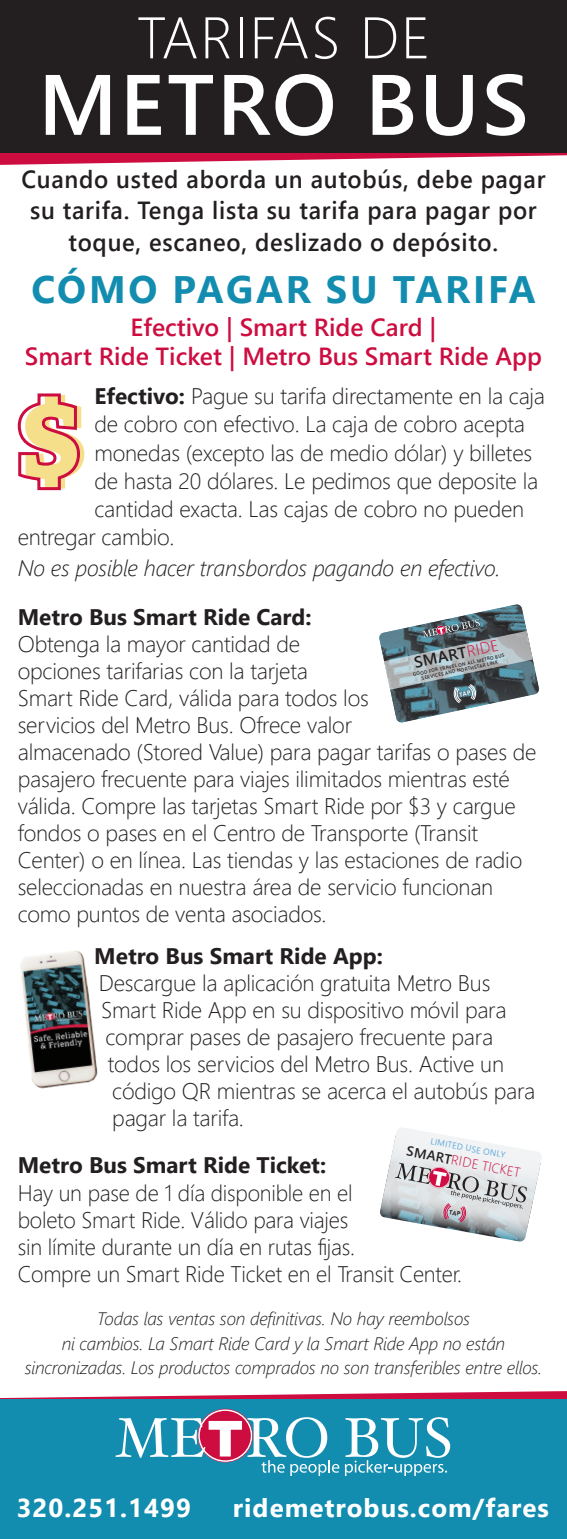
<style>
.page{position:relative;width:567px;height:1539px;background:#fff}
.page>*{position:absolute;margin:0;border:0;box-sizing:border-box;transform-origin:0 0}
.t1{font:600 85.5px "Segoe UI";letter-spacing:.03em;color:#fff}
.t2{font:300 58.5px "Segoe UI";letter-spacing:.03em;color:#fff}
.t3{font:700 38.25px "Segoe UI";letter-spacing:.075em;color:#138daf}
.t4{font:700 25.88px "Segoe UI";letter-spacing:.04em;color:#fff}
.t5{font:600 24.75px/31.5px "Segoe UI";letter-spacing:.03em;color:#231f20;text-align:center;scale:.96 1}
.t6{font:600 24.75px/29.2px "Segoe UI";color:#cd0d40;text-align:center}
.t7{font:300 22.5px/27px "Segoe UI";letter-spacing:-.01em;color:#231f20}
.t8{font:700 22.5px "Segoe UI";color:#231f20}
.t9{font:italic 300 22.5px "Segoe UI";letter-spacing:-.01em;color:#231f20}
.t10{font:italic 300 18px/24.8px "Segoe UI";letter-spacing:-.01em;color:#231f20;text-align:center}
.t11{font:600 15.75px "Segoe UI";color:#231f20}
.t12{font:300 13.5px "Segoe UI";color:#cd0d40}
.t13{font:8.55px "Segoe UI";color:#5ca9dc}
.t14{font:600 4.73px/5.4px "Segoe UI";color:#231f20;text-align:center;scale:.96 1}
.s1{font-weight:700}
.s2{font-weight:300;color:#d20d44}
.s3{font-weight:600;color:#231f20}
</style>
<div class="page">
<svg style="left:0;top:1391px;width:567px;height:9px"></svg>
<div style="left:0;top:1400px;width:567px;height:139px;background:#138daf"></div>
<svg style="left:0;top:153px;width:567px;height:12px"></svg>
<div style="left:0;top:0;width:567px;height:153px;background:#231f20"></div>
<svg style="left:116px;top:1409px;width:223px;height:67px"></svg>
<svg style="left:345px;top:1417px;width:105px;height:59px"></svg>
<svg style="left:17px;top:393px;width:67px;height:98px"></svg>
<img style="left:20px;top:950px;width:78px;height:139px">
<svg style="left:380px;top:1128px;width:162px;height:114px"></svg>
<svg style="left:379px;top:604px;width:160px;height:119px"></svg>
<h2 class="t2" style="left:137px;top:-18px;width:295px">TARIFAS DE</h2>
<h1 class="t1" style="left:38px;top:24px;width:492px">METRO BUS</h1>
<p class="t5" style="left:21px;top:161px;width:547px">Cuando usted aborda un autobús, debe pagar su tarifa. Tenga lista su tarifa para pagar por toque, escaneo, deslizado o depósito.</p>
<h3 class="t3" style="left:31px;top:254px;width:506px">CÓMO PAGAR SU TARIFA</h3>
<p class="t6" style="left:25px;top:311px;width:519px">Efectivo | Smart Ride Card |<br>Smart Ride Ticket | Metro Bus Smart Ride App</p>
<p class="t7" style="left:94px;top:381px;width:452px"><span class="s1">Efectivo:</span> Pague su tarifa directamente en la caja</p>
<p class="t7" style="left:94px;top:409px;width:432px">de cobro con efectivo. La caja de cobro acepta</p>
<p class="t7" style="left:94px;top:437px;width:439px">monedas (excepto las de medio dólar) y billetes</p>
<p class="t7" style="left:94px;top:465px;width:445px">de hasta 20 dólares. Le pedimos que deposite la</p>
<p class="t7" style="left:94px;top:493px;width:431px">cantidad exacta. Las cajas de cobro no pueden</p>
<p class="t7" style="left:18px;top:521px;width:158px">entregar cambio.</p>
<p class="t9" style="left:18px;top:547px;width:484px">No es posible hacer transbordos pagando en efectivo.</p>
<p class="t8" style="left:18px;top:596px;width:295px">Metro Bus Smart Ride Card:</p>
<p class="t7" style="left:18px;top:628px;width:520px">Obtenga la mayor cantidad de<br>opciones tarifarias con la tarjeta<br>Smart Ride Card, válida para todos los<br>servicios del Metro Bus. Ofrece valor<br>almacenado (Stored Value) para pagar tarifas o pases de pasajero frecuente para viajes ilimitados mientras esté válida. Compre las tarjetas Smart Ride por $3 y cargue fondos o pases en el Centro de Transporte (Transit Center) o en línea. Las tiendas y las estaciones de radio seleccionadas en nuestra área de servicio funcionan como puntos de venta asociados.</p>
<p class="t8" style="left:94px;top:935px;width:290px">Metro Bus Smart Ride App:</p>
<p class="t7" style="left:99px;top:967px;width:393px">Descargue la aplicación gratuita Metro Bus</p>
<p class="t7" style="left:101px;top:994px;width:407px">Smart Ride App en su dispositivo móvil para</p>
<p class="t7" style="left:106px;top:1021px;width:389px">comprar pases de pasajero frecuente para</p>
<p class="t7" style="left:108px;top:1048px;width:398px">todos los servicios del Metro Bus. Active un</p>
<p class="t7" style="left:112px;top:1075px;width:425px">código QR mientras se acerca el autobús para</p>
<p class="t7" style="left:112px;top:1102px;width:133px">pagar la tarifa.</p>
<p class="t8" style="left:18px;top:1144px;width:310px">Metro Bus Smart Ride Ticket:</p>
<p class="t7" style="left:18px;top:1177px;width:446px">Hay un pase de 1 día disponible en el<br>boleto Smart Ride. Válido para viajes<br>sin límite durante un día en rutas fijas.<br>Compre un Smart Ride Ticket en el Transit Center.</p>
<p class="t11" style="left:411px;top:648px;width:88px;rotate:-12deg">SMART<span class="s2">RIDE</span></p>
<p class="t14" style="left:413px;top:672px;width:98px;rotate:-12deg">GOOD FOR TRAVEL ON ALL METRO BUS<br>SERVICES AND NORTHSTAR LINK</p>
<p class="t13" style="left:432px;top:1133px;width:78px;rotate:11deg">LIMITED USE ONLY</p>
<p class="t12" style="left:409px;top:1138px;width:117px;rotate:11deg"><span class="s3">SMART</span>RIDE TICKET</p>
<p class="t10" style="left:25px;top:1303px;width:519px">Todas las ventas son definitivas. No hay reembolsos<br>ni cambios. La Smart Ride Card y la Smart Ride App no están sincronizadas. Los productos comprados no son transferibles entre ellos.</p>
<p class="t4" style="left:17px;top:1483px;width:176px">320.251.1499</p>
<p class="t4" style="left:233px;top:1483px;width:318px">ridemetrobus.com/fares</p>
</div>
